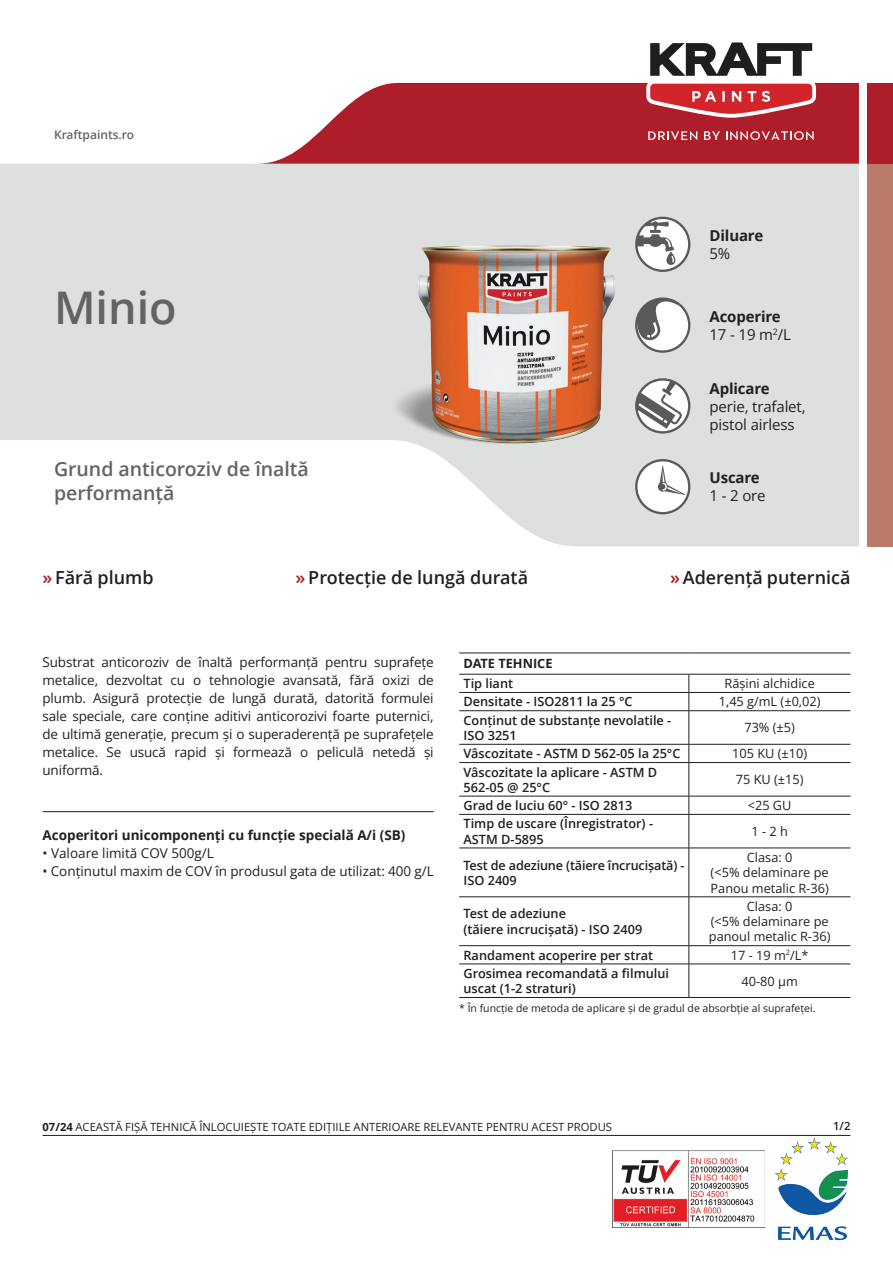
<style>
.page{position:relative;width:893px;height:1263px;background:#fff}
.page>*{position:absolute;margin:0;border:0;box-sizing:border-box;transform-origin:0 0}
.t1{font:600 45px "Open Sans";color:#636366}
.t2{font:600 19.5px/23.4px "Open Sans";color:#636366}
.t3{font:600 18px "Open Sans";color:#231f20}
.t4{font:700 15px/18px "Open Sans";letter-spacing:-.01em;color:#231f20}
.t5{font:15px/18px "Open Sans";letter-spacing:-.01em;color:#231f20}
.t6{font:13.5px/18px "Open Sans";color:#231f20;text-align:justify}
.t7{font:700 13.5px "Open Sans";color:#231f20}
.t8{font:600 12.75px/15.3px "Open Sans";color:#231f20}
.t9{font:12.75px/15.3px "Open Sans";color:#231f20;text-align:center}
.t10{font:700 12.75px "Open Sans";color:#231f20}
.t11{font:600 12px "Open Sans";color:#636366}
.t12{font:11.25px "Open Sans";color:#231f20}
.t13{font:600 11.25px "Open Sans";color:#231f20}
.t14{font:10.5px "Open Sans";color:#231f20}
.s1{font-weight:400}
.s2{color:#a92228}
.s3{font-weight:700}
</style>
<div class="page">
<svg style="left:0;top:164px;width:859px;height:382px;fill:#dde0df"></svg>
<svg style="left:259px;top:83px;width:600px;height:81px;background:#b93d48"></svg>
<div style="left:867px;top:83px;width:26px;height:81px;background:#ae1d2a"></div>
<div style="left:867px;top:164px;width:26px;height:382px;background:#bb7b6b"></div>
<svg style="left:642px;top:42px;width:178px;height:80px"></svg>
<svg style="left:648px;top:131px;width:49px;height:9px"></svg>
<svg style="left:704px;top:131px;width:16px;height:9px"></svg>
<svg style="left:726px;top:131px;width:88px;height:9px"></svg>
<svg style="left:646px;top:297px;width:44px;height:56px"></svg>
<svg style="left:635px;top:459px;width:55px;height:55px"></svg>
<svg style="left:646px;top:378px;width:44px;height:55px"></svg>
<svg style="left:646px;top:217px;width:44px;height:55px"></svg>
<img style="left:612px;top:1150px;width:152px;height:77px">
<img style="left:775px;top:1138px;width:74px;height:103px">
<hr style="left:43px;top:1135px;width:807px;height:1px;background:#231f20">
<hr style="left:43px;top:811px;width:391px;height:1px;background:#231f20">
<img style="left:387px;top:210px;width:259px;height:260px">
<svg style="left:689px;top:675px;width:1px;height:35px"></svg>
<hr style="left:689px;top:711px;width:1px;height:33px;background:#231f20">
<svg style="left:689px;top:745px;width:1px;height:17px"></svg>
<hr style="left:689px;top:763px;width:1px;height:33px;background:#231f20">
<svg style="left:689px;top:797px;width:1px;height:17px"></svg>
<hr style="left:689px;top:814px;width:1px;height:34px;background:#231f20">
<hr style="left:689px;top:848px;width:1px;height:49px;background:#231f20">
<hr style="left:689px;top:897px;width:1px;height:48px;background:#231f20">
<svg style="left:689px;top:946px;width:1px;height:18px"></svg>
<hr style="left:689px;top:964px;width:1px;height:33px;background:#231f20">
<hr style="left:459px;top:653px;width:230px;height:1px;background:#231f20">
<hr style="left:689px;top:653px;width:161px;height:1px;background:#231f20">
<hr style="left:459px;top:674px;width:230px;height:1px;background:#231f20">
<hr style="left:689px;top:674px;width:161px;height:1px;background:#231f20">
<hr style="left:459px;top:692px;width:230px;height:1px;background:#231f20">
<hr style="left:689px;top:692px;width:161px;height:1px;background:#231f20">
<hr style="left:459px;top:710px;width:230px;height:1px;background:#231f20">
<hr style="left:689px;top:710px;width:161px;height:1px;background:#231f20">
<hr style="left:459px;top:744px;width:230px;height:1px;background:#231f20">
<hr style="left:689px;top:744px;width:161px;height:1px;background:#231f20">
<hr style="left:459px;top:762px;width:230px;height:1px;background:#231f20">
<hr style="left:689px;top:762px;width:161px;height:1px;background:#231f20">
<hr style="left:459px;top:796px;width:230px;height:1px;background:#231f20">
<hr style="left:689px;top:796px;width:161px;height:1px;background:#231f20">
<hr style="left:459px;top:814px;width:230px;height:1px;background:#231f20">
<hr style="left:689px;top:814px;width:161px;height:1px;background:#231f20">
<hr style="left:459px;top:848px;width:230px;height:1px;background:#231f20">
<hr style="left:689px;top:848px;width:161px;height:1px;background:#231f20">
<hr style="left:459px;top:896px;width:230px;height:1px;background:#231f20">
<hr style="left:689px;top:896px;width:161px;height:1px;background:#231f20">
<hr style="left:459px;top:945px;width:230px;height:1px;background:#231f20">
<hr style="left:689px;top:945px;width:161px;height:1px;background:#231f20">
<hr style="left:459px;top:964px;width:230px;height:1px;background:#231f20">
<hr style="left:689px;top:964px;width:161px;height:1px;background:#231f20">
<hr style="left:459px;top:997px;width:230px;height:1px;background:#231f20">
<hr style="left:689px;top:997px;width:161px;height:1px;background:#231f20">
<p class="t11" style="left:54px;top:126px;width:82px">Kraftpaints.ro</p>
<h1 class="t1" style="left:54px;top:276px;width:124px">Minio</h1>
<h2 class="t2" style="left:54px;top:457px;width:256px">Grund anticoroziv de înaltă performanță</h2>
<p class="t4" style="left:709px;top:226px;width:55px">Diluare</p>
<p class="t5" style="left:709px;top:244px;width:22px">5%</p>
<p class="t4" style="left:709px;top:307px;width:83px">Acoperire<br><span class="s1">17 - 19 m</span><sup>2</sup><span class="s1">/L</span></p>
<p class="t4" style="left:709px;top:379px;width:62px">Aplicare</p>
<p class="t5" style="left:709px;top:397px;width:98px">perie, trafalet, pistol airless</p>
<p class="t4" style="left:709px;top:469px;width:52px">Uscare</p>
<p class="t5" style="left:709px;top:487px;width:58px">1 - 2 ore</p>
<h3 class="t3" style="left:43px;top:565px;width:113px"><span class="s2">»</span> Fără plumb</h3>
<h3 class="t3" style="left:295px;top:565px;width:234px"><span class="s2">»</span>Protecție de lungă durată</h3>
<h3 class="t3" style="left:670px;top:565px;width:182px"><span class="s2">»</span>Aderență puternică</h3>
<p class="t6" style="left:43px;top:653px;width:393px">Substrat anticoroziv de înaltă performanță pentru suprafețe metalice, dezvoltat cu o tehnologie avansată, fără oxizi de plumb. Asigură protecție de lungă durată, datorită formulei sale speciale, care conține aditivi anticorozivi foarte puternici, de ultimă generație, precum și o superaderență pe suprafețele metalice. Se usucă rapid și formează o peliculă netedă și uniformă.</p>
<p class="t10" style="left:463px;top:655px;width:91px">DATE TEHNICE</p>
<p class="t8" style="left:463px;top:676px;width:51px">Tip liant</p>
<p class="t9" style="left:724px;top:676px;width:92px">Rășini alchidice</p>
<p class="t8" style="left:463px;top:694px;width:171px">Densitate - ISO2811 la 25 °C</p>
<p class="t9" style="left:719px;top:694px;width:103px">1,45 g/mL (±0,02)</p>
<p class="t8" style="left:463px;top:712px;width:209px">Conținut de substanțe nevolatile -<br>ISO 3251</p>
<p class="t9" style="left:744px;top:720px;width:52px">73% (±5)</p>
<p class="t8" style="left:463px;top:746px;width:219px">Vâscozitate - ASTM D 562-05 la 25°C</p>
<p class="t9" style="left:732px;top:746px;width:77px">105 KU (±10)</p>
<p class="t8" style="left:463px;top:764px;width:195px">Vâscozitate la aplicare - ASTM D<br>562-05 @ 25°C</p>
<p class="t9" style="left:736px;top:772px;width:69px">75 KU (±15)</p>
<p class="t8" style="left:463px;top:797px;width:170px">Grad de luciu 60° - ISO 2813</p>
<p class="t9" style="left:748px;top:797px;width:45px">&lt;25 GU</p>
<p class="t8" style="left:463px;top:816px;width:191px">Timp de uscare (Înregistrator) -<br>ASTM D-5895</p>
<p class="t9" style="left:751px;top:823px;width:38px">1 - 2 h</p>
<p class="t8" style="left:463px;top:857px;width:222px">Test de adeziune (tăiere încrucișată) -<br>ISO 2409</p>
<p class="t9" style="left:711px;top:849px;width:120px">Clasa: 0<br>(&lt;5% delaminare pe<br>Panou metalic R-36)</p>
<p class="t8" style="left:463px;top:906px;width:180px">Test de adeziune<br>(tăiere incrucișată) - ISO 2409</p>
<p class="t9" style="left:709px;top:898px;width:123px">Clasa: 0<br>(&lt;5% delaminare pe panoul metalic R-36)</p>
<p class="t8" style="left:463px;top:947px;width:191px">Randament acoperire per strat</p>
<p class="t9" style="left:731px;top:947px;width:79px">17 - 19 m<sup>2</sup>/L*</p>
<p class="t8" style="left:463px;top:965px;width:207px">Grosimea recomandată a filmului uscat (1-2 straturi)</p>
<p class="t9" style="left:741px;top:973px;width:58px">40-80 μm</p>
<p class="t7" style="left:43px;top:826px;width:364px">Acoperitori unicomponenți cu funcție specială A/i (SB)</p>
<p class="t6" style="left:43px;top:844px;width:173px">• Valoare limită COV 500g/L</p>
<p class="t6" style="left:43px;top:862px;width:393px">• Conținutul maxim de COV în produsul gata de utilizat: 400 g/L</p>
<p class="t14" style="left:459px;top:1001px;width:358px">* În funcție de metoda de aplicare și de gradul de absorbție al suprafeței.</p>
<p class="t12" style="left:43px;top:1119px;width:571px"><span class="s3">07/24</span> ACEASTĂ FIȘĂ TEHNICĂ ÎNLOCUIEȘTE TOATE EDIȚIILE ANTERIOARE RELEVANTE PENTRU ACEST PRODUS</p>
<p class="t13" style="left:833px;top:1118px;width:19px">1/2</p>
</div>
